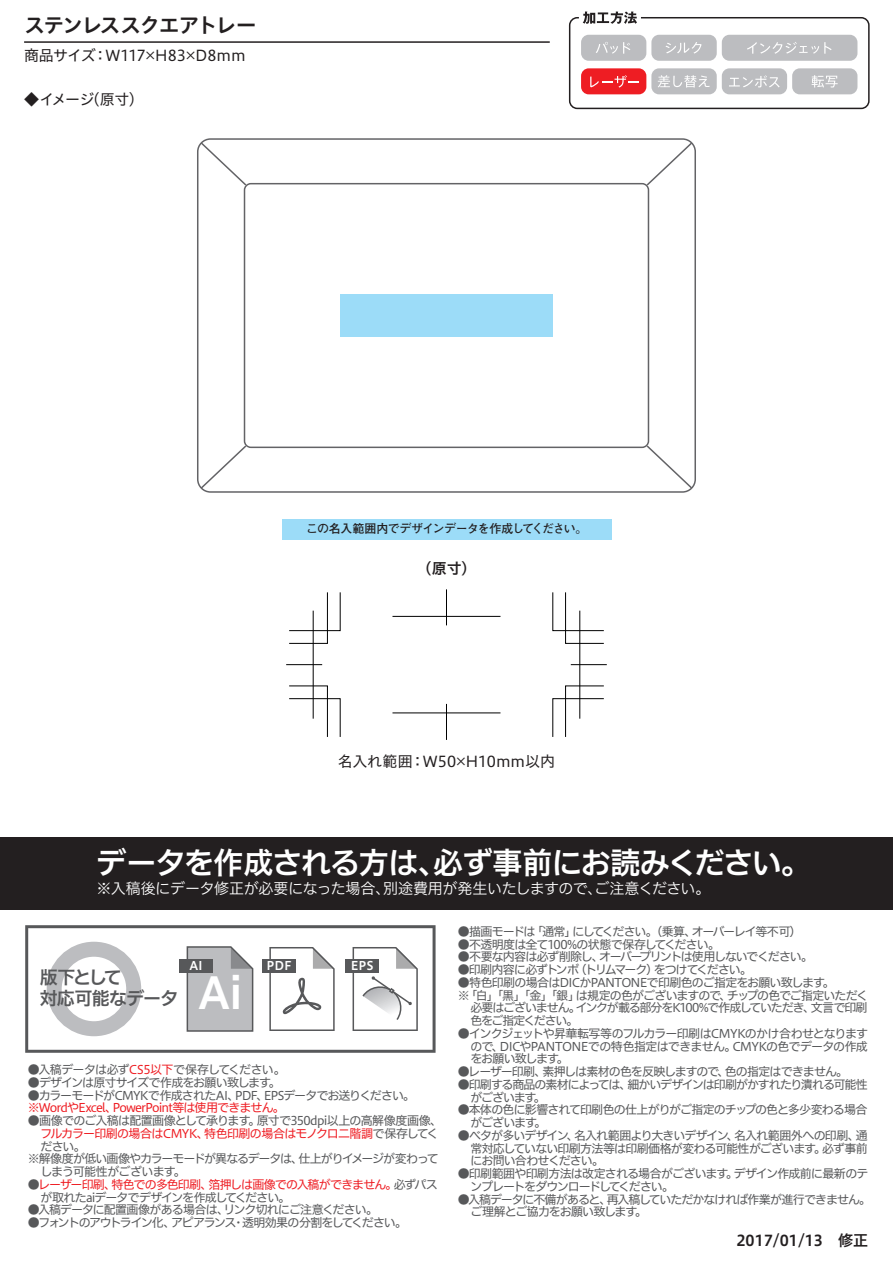
<style>
.page{position:relative;width:893px;height:1263px;background:#fff}
.page>*{position:absolute;margin:0;border:0;box-sizing:border-box;transform-origin:0 0}
.t1{font:43.5px "Hiragino UD Sans F Std N W6";color:#fff}
.t2{font:30px "Hiragino UD Sans F Std N W6";letter-spacing:-.03em;color:#fff}
.t3{font:21px "Hiragino UD Sans Std W6";letter-spacing:-.085em;color:#231f20}
.t4{font:18px/21.8px "Hiragino UD Sans F Std N W6";letter-spacing:-.05em;color:#57585a}
.t5{font:15px "Hiragino UD Sans Std W4";letter-spacing:-.01em;color:#231f20}
.t6{font:15px "Hiragino UD Sans F Std N W3";letter-spacing:-.02em;color:#fff}
.t7{font:15px "Hiragino UD Sans F Std N W6";color:#231f20}
.t8{font:15px "Hiragino UD Sans Std W6";color:#231f20}
.t9{font:12px/12.8px "Hiragino UD Sans F Std N W4";letter-spacing:-.075em;color:#57585a}
.t10{font:12px/12.8px "Hiragino UD Sans F Std N W4";letter-spacing:-.07em;color:#ee1d23}
.t11{font:12px "Hiragino UD Sans F Std N W4";letter-spacing:-.095em;color:#57585a}
.t12{font:12px "Hiragino UD Sans F Std N W4";letter-spacing:-.115em;color:#57585a}
.t13{font:12px "Hiragino UD Sans F Std N W4";letter-spacing:-.1em;color:#57585a}
.t14{font:700 12px "Futo Go B101";letter-spacing:-.07em;color:#231f20}
.t15{font:12px "Hiragino UD Sans F Std N W4";letter-spacing:-.055em;color:#57585a}
.t16{font:12px "Hiragino UD Sans F Std N W6";color:#fff}
.s1{color:#ee1d23}
.s2{color:#57585a}
</style>
<div class="page">
<div style="left:282px;top:519px;width:329px;height:20px;background:#9cdcf8"></div>
<svg style="left:583px;top:12px;width:54px;height:12px"></svg>
<div style="left:581px;top:68px;width:65px;height:26px;background:#ee1d23;border-radius:8px"></div>
<svg style="left:590px;top:75px;width:49px;height:13px"></svg>
<div style="left:651px;top:35px;width:66px;height:26px;background:#bcbdc0;border-radius:8px"></div>
<svg style="left:666px;top:42px;width:36px;height:12px"></svg>
<svg style="left:722px;top:35px;width:135px;height:26px;background:#c0c1c3"></svg>
<div style="left:581px;top:35px;width:65px;height:26px;background:#bcbdc0;border-radius:8px"></div>
<svg style="left:596px;top:42px;width:34px;height:12px"></svg>
<div style="left:651px;top:68px;width:66px;height:26px;background:#bcbdc0;border-radius:8px"></div>
<svg style="left:658px;top:75px;width:51px;height:13px"></svg>
<div style="left:722px;top:68px;width:65px;height:26px;background:#bcbdc0;border-radius:8px"></div>
<svg style="left:729px;top:75px;width:51px;height:12px"></svg>
<div style="left:792px;top:68px;width:65px;height:26px;background:#bcbdc0;border-radius:8px"></div>
<svg style="left:812px;top:75px;width:26px;height:13px"></svg>
<div style="left:569px;top:17px;width:301px;height:92px;border:2px solid #231f20;border-radius:8px"></div>
<hr style="left:24px;top:41px;width:526px;height:2px;background:#231f20">
<div style="left:0;top:837px;width:893px;height:73px;background:#231f20"></div>
<svg style="left:25px;top:925px;width:411px;height:128px"></svg>
<div style="left:47px;top:942px;width:94px;height:94px;border:15px solid #bcbdc0;border-radius:50%"></div>
<svg style="left:186px;top:945px;width:68px;height:87px;background:#b7b8bb"></svg>
<div style="left:179px;top:959px;width:34px;height:14px;background:#57585a"></div>
<div style="left:262px;top:959px;width:34px;height:14px;background:#57585a"></div>
<svg style="left:269px;top:947px;width:66px;height:84px"></svg>
<div style="left:345px;top:959px;width:34px;height:14px;background:#57585a"></div>
<svg style="left:353px;top:947px;width:65px;height:84px"></svg>
<div style="left:244px;top:183px;width:405px;height:265px;border:2px solid #636366;border-radius:6px"></div>
<svg style="left:200px;top:141px;width:48px;height:46px"></svg>
<svg style="left:645px;top:141px;width:48px;height:46px"></svg>
<svg style="left:200px;top:444px;width:48px;height:46px"></svg>
<div style="left:197px;top:138px;width:499px;height:355px;border:2px solid #636366;border-radius:13px"></div>
<svg style="left:645px;top:444px;width:49px;height:46px"></svg>
<div style="left:340px;top:294px;width:213px;height:43px;background:#9cdcf8"></div>
<svg style="left:289px;top:685px;width:52px;height:52px"></svg>
<svg style="left:289px;top:592px;width:52px;height:52px"></svg>
<svg style="left:552px;top:592px;width:52px;height:52px"></svg>
<svg style="left:552px;top:685px;width:52px;height:52px"></svg>
<hr style="left:286px;top:664px;width:36px;height:1px;background:#000">
<hr style="left:313px;top:611px;width:1px;height:108px;background:#000">
<hr style="left:571px;top:664px;width:36px;height:1px;background:#000">
<hr style="left:580px;top:611px;width:1px;height:108px;background:#000">
<hr style="left:392px;top:616px;width:108px;height:1px;background:#000">
<hr style="left:446px;top:589px;width:1px;height:36px;background:#000">
<hr style="left:392px;top:713px;width:108px;height:1px;background:#000">
<hr style="left:446px;top:704px;width:1px;height:36px;background:#000">
<h3 class="t3" style="left:24px;top:9px;width:234px">ステンレススクエアトレー</h3>
<p class="t5" style="left:24px;top:44px;width:223px">商品サイズ：W117×H83×D8mm</p>
<p class="t5" style="left:24px;top:88px;width:121px">◆イメージ（原寸）</p>
<p class="t14" style="left:306px;top:522px;width:282px">この名入範囲内でデザインデータを作成してください。</p>
<p class="t8" style="left:417px;top:557px;width:61px">（原寸）</p>
<p class="t5" style="left:338px;top:750px;width:219px">名入れ範囲：W50×H10mm以内</p>
<h2 class="t2" style="left:97px;top:840px;width:716px">データを作成される方は、必ず事前にお読みください。</h2>
<p class="t6" style="left:96px;top:877px;width:615px">※入稿後にデータ修正が必要になった場合、別途費用が発生いたしますので、ご注意ください。</p>
<h3 class="t4" style="left:40px;top:965px;width:140px">版下として<br>対応可能なデータ</h3>
<p class="t16" style="left:189px;top:956px;width:15px">AI</p>
<p class="t16" style="left:267px;top:956px;width:26px">PDF</p>
<p class="t16" style="left:351px;top:956px;width:24px">EPS</p>
<h1 class="t1" style="left:198px;top:959px;width:46px">Ai</h1>
<p class="t15" style="left:28px;top:1060px;width:259px">●入稿データは必ず<span class="s1">CS5以下</span>で保存してください。</p>
<p class="t9" style="left:28px;top:1075px;width:255px">●デザインは原寸サイズで作成をお願い致します。</p>
<p class="t9" style="left:28px;top:1088px;width:389px">●カラーモードがCMYKで作成されたAI、PDF、EPSデータでお送りください。</p>
<p class="t10" style="left:28px;top:1101px;width:259px">※WordやExcel、PowerPoint等は使用できません。</p>
<p class="t9" style="left:28px;top:1113px;width:416px">●画像でのご入稿は配置画像として承ります。原寸で350dpi以上の高解像度画像、</p>
<p class="t10" style="left:40px;top:1126px;width:399px">フルカラー印刷の場合はCMYK、特色印刷の場合はモノクロ二階調<span class="s2">で保存してく</span></p>
<p class="t9" style="left:40px;top:1139px;width:47px">ださい。</p>
<p class="t9" style="left:28px;top:1152px;width:413px">※解像度が低い画像やカラーモードが異なるデータは、仕上がりイメージが変わって</p>
<p class="t9" style="left:40px;top:1164px;width:147px">しまう可能性がございます。</p>
<p class="t10" style="left:40px;top:1177px;width:399px;text-indent:-13px"><span class="s2">●</span>レーザー印刷、特色での多色印刷、箔押しは画像での入稿ができません。<span class="s2">必ずパスが取れたaiデータでデザインを作成してください。</span></p>
<p class="t9" style="left:28px;top:1203px;width:352px">●入稿データに配置画像がある場合は、リンク切れにご注意ください。</p>
<p class="t12" style="left:28px;top:1213px;width:381px">●フォントのアウトライン化、アピアランス・透明効果の分割をしてください。</p>
<p class="t13" style="left:458px;top:922px;width:345px">●描画モードは「通常」にしてください。（乗算、オーバーレイ等不可）</p>
<p class="t9" style="left:458px;top:937px;width:264px">●不透明度は全て100%の状態で保存してください。</p>
<p class="t9" style="left:458px;top:950px;width:357px">●不要な内容は必ず削除し、オーバープリントは使用しないでください。</p>
<p class="t11" style="left:458px;top:960px;width:296px">●印刷内容に必ずトンボ（トリムマーク）をつけてください。</p>
<p class="t9" style="left:458px;top:975px;width:379px">●特色印刷の場合はDICかPANTONEで印刷色のご指定をお願い致します。</p>
<p class="t9" style="left:458px;top:988px;width:412px">※「白」「黒」「金」「銀」は規定の色がございますので、チップの色でご指定いただく</p>
<p class="t11" style="left:470px;top:999px;width:399px">必要はございません。インクが載る部分をK100%で作成していただき、文言で印刷</p>
<p class="t12" style="left:470px;top:1011px;width:110px">色をご指定ください。</p>
<p class="t9" style="left:470px;top:1026px;width:399px;text-align:justify;text-indent:-13px">●インクジェットや昇華転写等のフルカラー印刷はCMYKのかけ合わせとなりますので、DICやPANTONEでの特色指定はできません。CMYKの色でデータの作成をお願い致します。</p>
<p class="t9" style="left:458px;top:1064px;width:392px">●レーザー印刷、素押しは素材の色を反映しますので、色の指定はできません。</p>
<p class="t9" style="left:470px;top:1077px;width:399px;text-indent:-13px">●印刷する商品の素材によっては、細かいデザインは印刷がかすれたり潰れる可能性がございます。</p>
<p class="t9" style="left:470px;top:1103px;width:399px;text-indent:-13px">●本体の色に影響されて印刷色の仕上がりがご指定のチップの色と多少変わる場合がございます。</p>
<p class="t9" style="left:470px;top:1128px;width:399px;text-align:justify;text-indent:-13px">●ベタが多いデザイン、名入れ範囲より大きいデザイン、名入れ範囲外への印刷、通常対応していない印刷方法等は印刷価格が変わる可能性がございます。必ず事前にお問い合わせください。</p>
<p class="t9" style="left:470px;top:1166px;width:399px;text-indent:-13px">●印刷範囲や印刷方法は改定される場合がございます。デザイン作成前に最新のテンプレートをダウンロードしてください。</p>
<p class="t9" style="left:470px;top:1192px;width:402px;text-indent:-13px">●入稿データに不備があると、再入稿していただかなければ作業が進行できません。ご理解とご協力をお願い致します。</p>
<p class="t7" style="left:736px;top:1228px;width:133px">2017/01/13　修正</p>
</div>
